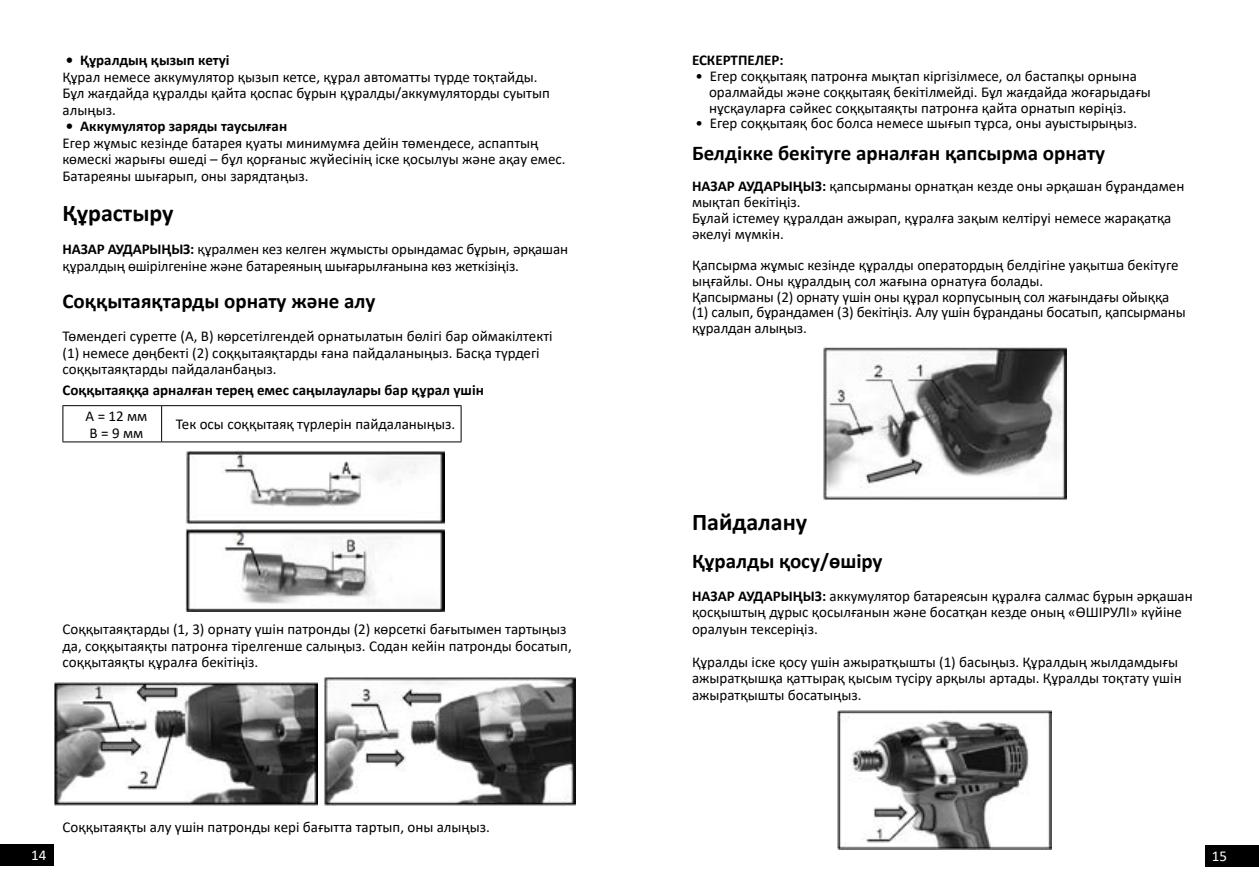
<style>
.page{position:relative;width:1259px;height:893px;background:#fff}
.page>*{position:absolute;margin:0;border:0;box-sizing:border-box;transform-origin:0 0}
.t1{font:700 24px "Calibri";color:#000}
.t2{font:700 21px "Calibri";color:#000}
.t3{font:15px/16.5px "Calibri";color:#000}
.t4{font:700 15px "Calibri";color:#000}
.t5{font:15px "Calibri";color:#fff}
.s1{font-weight:700}
</style>
<div class="page">
<div style="left:0;top:844px;width:54px;height:21px;background:#000"></div>
<div style="left:1205px;top:845px;width:53px;height:21px;background:#000"></div>
<hr style="left:63px;top:405px;width:99px;height:1px;background:#000">
<hr style="left:63px;top:406px;width:1px;height:36px;background:#000">
<hr style="left:162px;top:405px;width:299px;height:1px;background:#000">
<hr style="left:161px;top:406px;width:1px;height:36px;background:#000">
<hr style="left:461px;top:406px;width:1px;height:36px;background:#000">
<hr style="left:63px;top:442px;width:99px;height:1px;background:#000">
<hr style="left:162px;top:442px;width:299px;height:1px;background:#000">
<img style="left:185px;top:451px;width:259px;height:161px">
<img style="left:54px;top:682px;width:263px;height:123px">
<img style="left:823px;top:347px;width:243px;height:153px">
<img style="left:323px;top:677px;width:252px;height:128px">
<img style="left:837px;top:710px;width:214px;height:139px">
<p class="t4" style="left:66px;top:50px;width:165px">• Құралдың қызып кетуі</p>
<p class="t3" style="left:62px;top:68px;width:489px">Құрал немесе аккумулятор қызып кетсе, құрал автоматты түрде тоқтайды.<br>Бұл жағдайда құралды қайта қоспас бұрын құралды/аккумуляторды суытып алыңыз.</p>
<p class="t4" style="left:66px;top:116px;width:223px">• Аккумулятор заряды таусылған</p>
<p class="t3" style="left:62px;top:134px;width:505px">Егер жұмыс кезінде батарея қуаты минимумға дейін төмендесе, аспаптың көмескі жарығы өшеді – бұл қорғаныс жүйесінің іске қосылуы және ақау емес.<br>Батареяны шығарып, оны зарядтаңыз.</p>
<h1 class="t1" style="left:63px;top:196px;width:112px">Құрастыру</h1>
<p class="t3" style="left:63px;top:241px;width:507px"><span class="s1">НАЗАР АУДАРЫҢЫЗ:</span> құралмен кез келген жұмысты орындамас бұрын, әрқашан құралдың өшірілгеніне және батареяның шығарылғанына көз жеткізіңіз.</p>
<h2 class="t2" style="left:63px;top:286px;width:314px">Соққытаяқтарды орнату және алу</h2>
<p class="t3" style="left:63px;top:328px;width:491px">Төмендегі суретте (A, B) көрсетілгендей орнатылатын бөлігі бар оймакілтекті (1) немесе дөңбекті (2) соққытаяқтарды ғана пайдаланыңыз. Басқа түрдегі соққытаяқтарды пайдаланбаңыз.</p>
<p class="t4" style="left:63px;top:379px;width:423px">Соққытаяққа арналған терең емес саңылаулары бар құрал үшін</p>
<p class="t3" style="left:86px;top:408px;width:63px">A = 12 мм<br>B = 9 мм</p>
<p class="t3" style="left:176px;top:416px;width:281px">Тек осы соққытаяқ түрлерін пайдаланыңыз.</p>
<p class="t3" style="left:63px;top:621px;width:511px">Соққытаяқтарды (1, 3) орнату үшін патронды (2) көрсеткі бағытымен тартыңыз да, соққытаяқты патронға тірелгенше салыңыз. Содан кейін патронды босатып, соққытаяқты құралға бекітіңіз.</p>
<p class="t3" style="left:63px;top:819px;width:429px">Соққытаяқты алу үшін патронды кері бағытта тартып, оны алыңыз.</p>
<p class="t4" style="left:692px;top:50px;width:93px">ЕСКЕРТПЕЛЕР:</p>
<p class="t3" style="left:709px;top:68px;width:443px;line-height:15.8px;text-indent:-14px">• Егер соққытаяқ патронға мықтап кіргізілмесе, ол бастапқы орнына оралмайды және соққытаяқ бекітілмейді. Бұл жағдайда жоғарыдағы нұсқауларға сәйкес соққытаяқты патронға қайта орнатып көріңіз.</p>
<p class="t3" style="left:695px;top:115px;width:443px">• Егер соққытаяқ бос болса немесе шығып тұрса, оны ауыстырыңыз.</p>
<h2 class="t2" style="left:692px;top:138px;width:415px">Белдікке бекітуге арналған қапсырма орнату</h2>
<p class="t3" style="left:692px;top:178px;width:494px;line-height:15.8px"><span class="s1">НАЗАР АУДАРЫҢЫЗ:</span> қапсырманы орнатқан кезде оны әрқашан бұрандамен мықтап бекітіңіз.<br>Бұлай істемеу құралдан ажырап, құралға зақым келтіруі немесе жарақатқа әкелуі мүмкін.</p>
<p class="t3" style="left:692px;top:257px;width:495px;line-height:15.8px">Қапсырма жұмыс кезінде құралды оператордың белдігіне уақытша бекітуге ыңғайлы. Оны құралдың сол жағына орнатуға болады.<br>Қапсырманы (2) орнату үшін оны құрал корпусының сол жағындағы ойыққа (1) салып, бұрандамен (3) бекітіңіз. Алу үшін бұранданы босатып, қапсырманы құралдан алыңыз.</p>
<h1 class="t1" style="left:692px;top:505px;width:117px">Пайдалану</h1>
<h2 class="t2" style="left:692px;top:546px;width:192px">Құралды қосу/өшіру</h2>
<p class="t3" style="left:692px;top:587px;width:502px"><span class="s1">НАЗАР АУДАРЫҢЫЗ:</span> аккумулятор батареясын құралға салмас бұрын әрқашан қосқыштың дұрыс қосылғанын және босатқан кезде оның «ӨШІРУЛІ» күйіне оралуын тексеріңіз.</p>
<p class="t3" style="left:692px;top:653px;width:491px">Құралды іске қосу үшін ажыратқышты (1) басыңыз. Құралдың жылдамдығы ажыратқышқа қаттырақ қысым түсіру арқылы артады. Құралды тоқтату үшін ажыратқышты босатыңыз.</p>
<p class="t5" style="left:31px;top:845px;width:17px">14</p>
<p class="t5" style="left:1211px;top:846px;width:17px">15</p>
</div>
